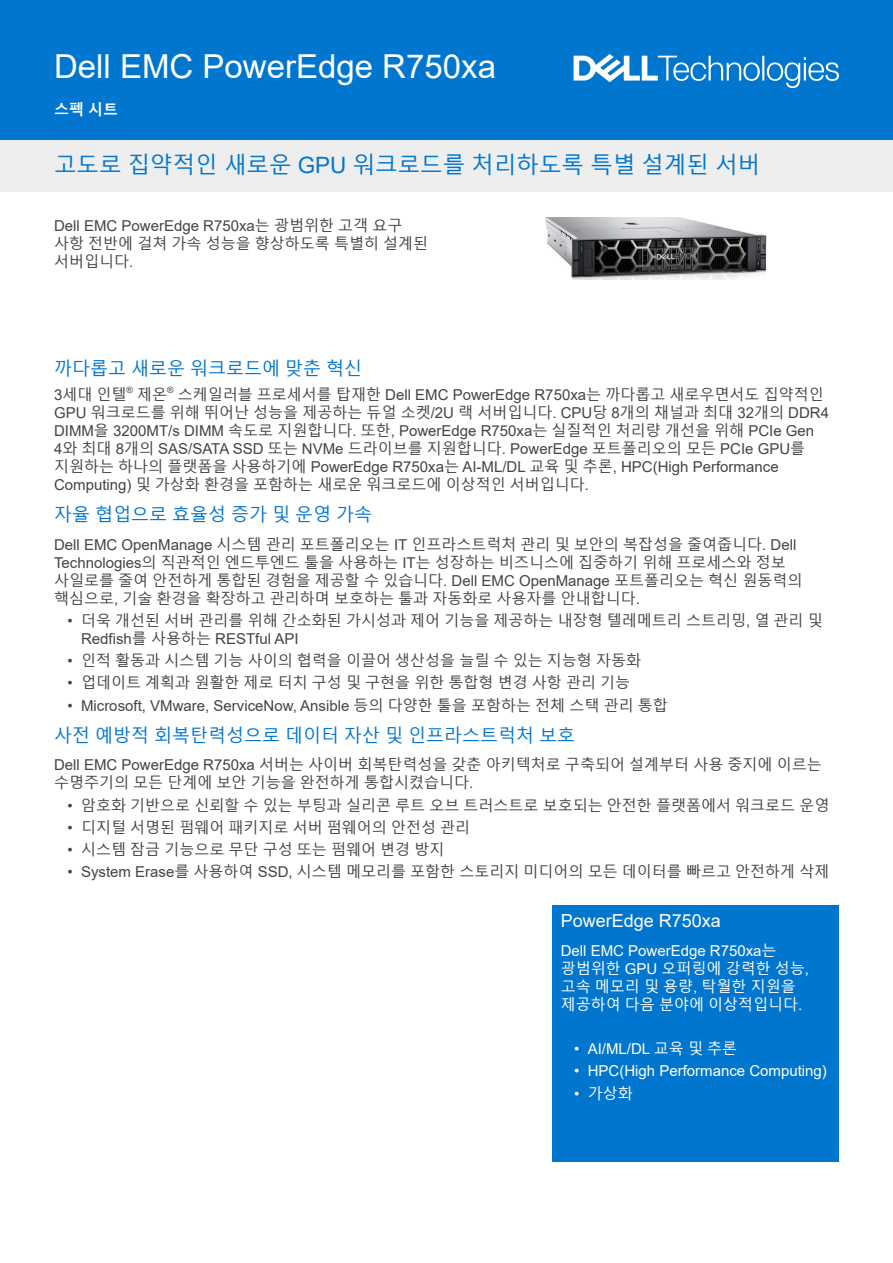
<style>
.page{position:relative;width:893px;height:1263px;background:#fff}
.page>*{position:absolute;margin:0;border:0;box-sizing:border-box;transform-origin:0 0}
.Document_Title{font:33px "Arial";color:#fff}
.Title_Tagline{font:22.5px "Malgun Gothic";color:#0076ce}
.Heading_2{font:18px "Malgun Gothic";color:#0076ce}
.Body_Text{font:18px "Malgun Gothic";color:#0076ce}
.Side_Box_Heading{font:18px "Arial";color:#fff}
.Body_Text-2{font:15px/18px "Malgun Gothic";color:#444}
.Body_Text-3{font:15px/18px "Arial";color:#444}
.Side_box_Body_Text{font:15px/18px "Malgun Gothic";color:#fff}
.t1{font:15px "Arial";color:#fff}
.Guide_text_Banner{font:700 15px "Malgun Gothic";color:#fff}
.Body_Text-4{font:8.7px "Arial";color:#444}
.s1{font-family:"Arial"}
.s2{font-family:"Malgun Gothic"}
</style>
<div class="page">
<div style="left:0;top:0;width:893px;height:141px;background:#0076ce"></div>
<div style="left:0;top:141px;width:893px;height:51px;background:#eee"></div>
<div style="left:552px;top:906px;width:287px;height:256px;background:#0076ce"></div>
<img style="left:545px;top:217px;width:222px;height:62px">
<svg style="left:573px;top:54px;width:266px;height:34px"></svg>
<p class="Document_Title" style="left:54px;top:43px;width:443px">Dell EMC PowerEdge R750xa</p>
<p class="Guide_text_Banner" style="left:54px;top:101px;width:66px">스펙 시트</p>
<p class="Title_Tagline" style="left:54px;top:152px;width:708px">고도로 집약적인 새로운 <span class="s1">GPU</span> 워크로드를 처리하도록 특별 설계된 서버</p>
<p class="Body_Text-2" style="left:54px;top:216px;width:376px"><span class="s1">Dell EMC PowerEdge R750xa</span>는 광범위한 고객 요구 사항 전반에 걸쳐 가속 성능을 향상하도록 특별히 설계된 서버입니다<span class="s1">.</span></p>
<p class="Body_Text" style="left:54px;top:358px;width:310px">까다롭고 새로운 워크로드에 맞춘 혁신</p>
<p class="Body_Text-2" style="left:54px;top:386px;width:74px"><span class="s1">3</span>세대 인텔</p>
<p class="Body_Text-4" style="left:127px;top:384px;width:8px">®</p>
<p class="Body_Text-2" style="left:137px;top:386px;width:31px">제온</p>
<p class="Body_Text-4" style="left:167px;top:384px;width:8px">®</p>
<p class="Body_Text-3" style="left:54px;top:386px;width:777px;text-indent:124px"><span class="s2">스케일러블 프로세서를 탑재한</span> Dell EMC PowerEdge R750xa<span class="s2">는 까다롭고 새로우면서도 집약적인 </span>GPU <span class="s2">워크로드를 위해 뛰어난 성능을 제공하는 듀얼 소켓</span>/2U <span class="s2">랙 서버입니다</span>. CPU<span class="s2">당</span> 8<span class="s2">개의 채널과 최대</span> 32<span class="s2">개의</span> DDR4<br>DIMM<span class="s2">을</span> 3200MT/s DIMM <span class="s2">속도로 지원합니다</span>. <span class="s2">또한</span>, PowerEdge R750xa<span class="s2">는 실질적인 처리량 개선을 위해</span> PCIe Gen 4<span class="s2">와 최대</span> 8<span class="s2">개의</span> SAS/SATA SSD <span class="s2">또는</span> NVMe <span class="s2">드라이브를 지원합니다</span>. PowerEdge <span class="s2">포트폴리오의 모든</span> PCIe GPU<span class="s2">를 지원하는 하나의 플랫폼을 사용하기에</span> PowerEdge R750xa<span class="s2">는</span> AI-ML/DL <span class="s2">교육 및 추론</span>, HPC(High Performance Computing) <span class="s2">및 가상화 환경을 포함하는 새로운 워크로드에 이상적인 서버입니다</span>.</p>
<p class="Heading_2" style="left:54px;top:505px;width:320px">자율 협업으로 효율성 증가 및 운영 가속</p>
<p class="Body_Text-2" style="left:54px;top:536px;width:750px"><span class="s1">Dell EMC OpenManage</span> 시스템 관리 포트폴리오는 <span class="s1">IT</span> 인프라스트럭처 관리 및 보안의 복잡성을 줄여줍니다<span class="s1">. Dell Technologies</span>의 직관적인 엔드투엔드 툴을 사용하는 <span class="s1">IT</span>는 성장하는 비즈니스에 집중하기 위해 프로세스와 정보 사일로를 줄여 안전하게 통합된 경험을 제공할 수 있습니다<span class="s1">. Dell EMC OpenManage</span> 포트폴리오는 혁신 원동력의 핵심으로<span class="s1">,</span> 기술 환경을 확장하고 관리하며 보호하는 툴과 자동화로 사용자를 안내합니다<span class="s1">.</span></p>
<p class="Body_Text-2" style="left:81px;top:612px;width:743px;text-indent:-14px"><span class="s1">•</span> 더욱 개선된 서버 관리를 위해 간소화된 가시성과 제어 기능을 제공하는 내장형 텔레메트리 스트리밍<span class="s1">,</span> 열 관리 및<br><span class="s1">Redfish</span>를 사용하는 <span class="s1">RESTful API</span></p>
<p class="Body_Text-2" style="left:68px;top:652px;width:575px"><span class="s1">•</span> 인적 활동과 시스템 기능 사이의 협력을 이끌어 생산성을 늘릴 수 있는 지능형 자동화</p>
<p class="Body_Text-2" style="left:68px;top:674px;width:564px"><span class="s1">•</span> 업데이트 계획과 원활한 제로 터치 구성 및 구현을 위한 통합형 변경 사항 관리 기능</p>
<p class="Body_Text-3" style="left:68px;top:696px;width:602px">• Microsoft, VMware, ServiceNow, Ansible <span class="s2">등의 다양한 툴을 포함하는 전체 스택 관리 통합</span></p>
<p class="Heading_2" style="left:54px;top:725px;width:523px">사전 예방적 회복탄력성으로 데이터 자산 및 인프라스트럭처 보호</p>
<p class="Body_Text-2" style="left:54px;top:756px;width:769px"><span class="s1">Dell EMC PowerEdge R750xa</span> 서버는 사이버 회복탄력성을 갖춘 아키텍처로 구축되어 설계부터 사용 중지에 이르는 수명주기의 모든 단계에 보안 기능을 완전하게 통합시켰습니다<span class="s1">.</span></p>
<p class="Body_Text-2" style="left:68px;top:796px;width:763px"><span class="s1">•</span> 암호화 기반으로 신뢰할 수 있는 부팅과 실리콘 루트 오브 트러스트로 보호되는 안전한 플랫폼에서 워크로드 운영</p>
<p class="Body_Text-2" style="left:68px;top:819px;width:404px"><span class="s1">•</span> 디지털 서명된 펌웨어 패키지로 서버 펌웨어의 안전성 관리</p>
<p class="Body_Text-2" style="left:68px;top:841px;width:378px"><span class="s1">•</span> 시스템 잠금 기능으로 무단 구성 또는 펌웨어 변경 방지</p>
<p class="Body_Text-2" style="left:68px;top:863px;width:763px"><span class="s1">• System Erase</span>를 사용하여 <span class="s1">SSD,</span> 시스템 메모리를 포함한 스토리지 미디어의 모든 데이터를 빠르고 안전하게 삭제</p>
<p class="Side_Box_Heading" style="left:561px;top:908px;width:162px">PowerEdge R750xa</p>
<p class="Side_box_Body_Text" style="left:561px;top:941px;width:250px"><span class="s1">Dell EMC PowerEdge R750xa</span>는 광범위한 <span class="s1">GPU</span> 오퍼링에 강력한 성능<span class="s1">, </span>고속 메모리 및 용량<span class="s1">,</span> 탁월한 지원을 제공하여 다음 분야에 이상적입니다<span class="s1">.</span></p>
<p class="t1" style="left:574px;top:1038px;width:164px">• AI/ML/DL <span class="s2">교육 및 추론</span></p>
<p class="t1" style="left:574px;top:1061px;width:254px">• HPC(High Performance Computing)</p>
<p class="Side_box_Body_Text" style="left:574px;top:1084px;width:60px"><span class="s1">•</span> 가상화</p>
</div>
